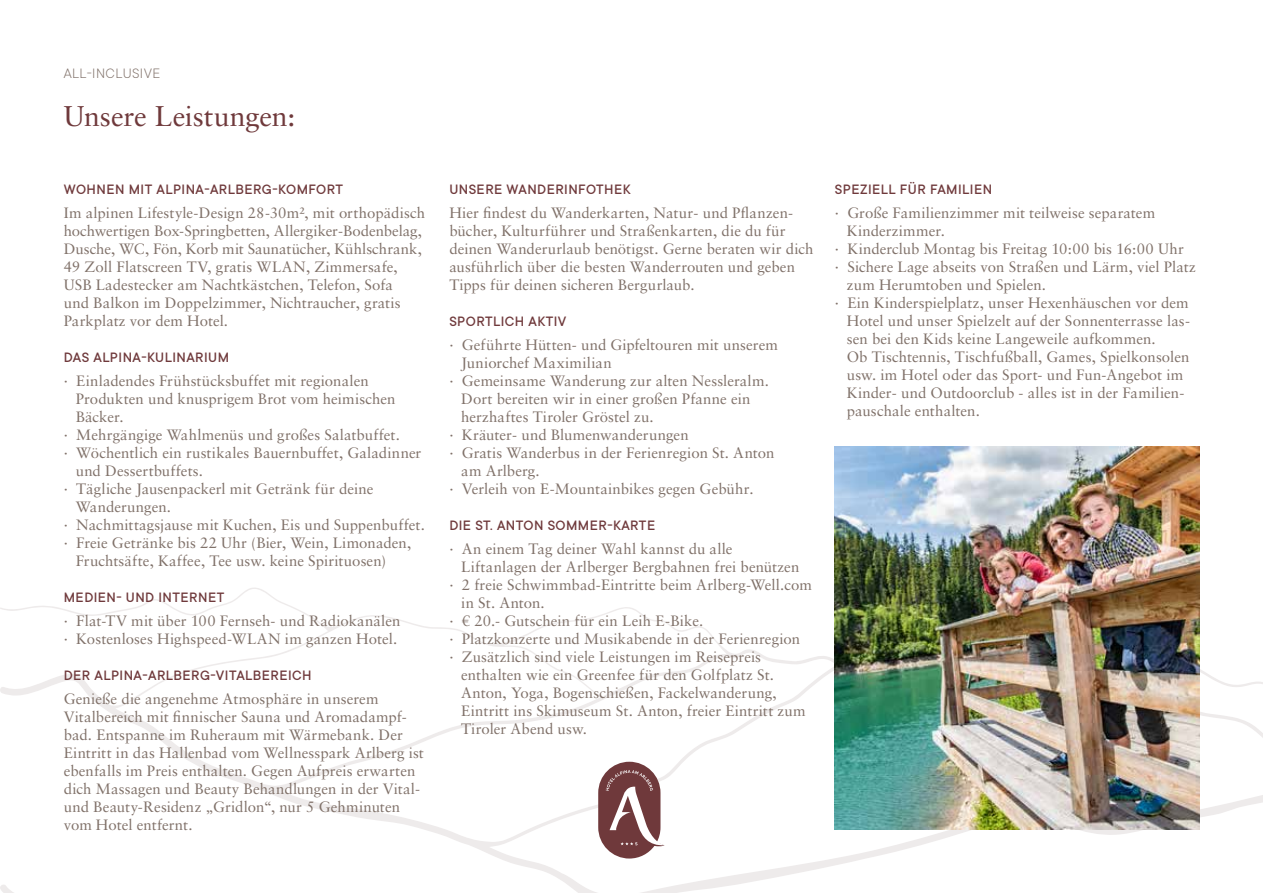
<style>
.page{position:relative;width:1263px;height:893px;background:#fff}
.page>*{position:absolute;margin:0;border:0;box-sizing:border-box;transform-origin:0 0}
.t1{font:28.5px "Sabon LT Std";letter-spacing:-.005em;color:#6f393b}
.t2{font:15px/18px "Sabon LT Std";letter-spacing:.005em;color:#807169}
.t3{font:500 15px "TT Commons";letter-spacing:.03em;color:#6f393b}
.t4{font:300 15px "TT Commons";letter-spacing:.03em;color:#807169}
</style>
<div class="page">
<svg style="left:0;top:587px;width:1263px;height:306px"></svg>
<img style="left:835px;top:446px;width:364px;height:383px">
<svg style="left:598px;top:762px;width:67px;height:96px"></svg>
<p class="t4" style="left:64px;top:64px;width:98px">ALL-INCLUSIVE</p>
<h1 class="t1" style="left:64px;top:99px;width:233px">Unsere Leistungen:</h1>
<p class="t3" style="left:64px;top:180px;width:281px">WOHNEN MIT ALPINA-ARLBERG-KOMFORT</p>
<p class="t2" style="left:64px;top:204px;width:363px">Im alpinen Lifestyle-Design 28-30m², mit orthopädisch hochwertigen Box-Springbetten, Allergiker-Bodenbelag, Dusche, WC, Fön, Korb mit Saunatücher, Kühlschrank, 49 Zoll Flatscreen TV, gratis WLAN, Zimmersafe, USB Ladestecker am Nachtkästchen, Telefon, Sofa<br>und Balkon im Doppelzimmer, Nichtraucher, gratis Parkplatz vor dem Hotel.</p>
<p class="t3" style="left:64px;top:348px;width:167px">DAS ALPINA-KULINARIUM</p>
<p class="t2" style="left:64px;top:372px;width:306px">· Einladendes Frühstücksbuffet mit regionalen</p>
<p class="t2" style="left:76px;top:390px;width:321px">Produkten und knusprigem Brot vom heimischen</p>
<p class="t2" style="left:76px;top:408px;width:49px">Bäcker.</p>
<p class="t2" style="left:64px;top:426px;width:338px">· Mehrgängige Wahlmenüs und großes Salatbuffet.</p>
<p class="t2" style="left:64px;top:444px;width:359px">· Wöchentlich ein rustikales Bauernbuffet, Galadinner</p>
<p class="t2" style="left:76px;top:462px;width:129px">und Dessertbuffets.</p>
<p class="t2" style="left:64px;top:480px;width:311px">· Tägliche Jausenpackerl mit Getränk für deine</p>
<p class="t2" style="left:76px;top:498px;width:97px">Wanderungen.</p>
<p class="t2" style="left:64px;top:516px;width:363px">· Nachmittagsjause mit Kuchen, Eis und Suppenbuffet.</p>
<p class="t2" style="left:64px;top:534px;width:349px">· Freie Getränke bis 22 Uhr (Bier, Wein, Limonaden,</p>
<p class="t2" style="left:76px;top:552px;width:312px">Fruchtsäfte, Kaffee, Tee usw. keine Spirituosen)</p>
<p class="t3" style="left:64px;top:588px;width:162px">MEDIEN- UND INTERNET</p>
<p class="t2" style="left:64px;top:612px;width:338px">· Flat-TV mit über 100 Fernseh- und Radiokanälen · Kostenloses Highspeed-WLAN im ganzen Hotel.</p>
<p class="t3" style="left:64px;top:666px;width:249px">DER ALPINA-ARLBERG-VITALBEREICH</p>
<p class="t2" style="left:64px;top:690px;width:362px">Genieße die angenehme Atmosphäre in unserem Vitalbereich mit finnischer Sauna und Aromadampf&shy;bad. Entspanne im Ruheraum mit Wärmebank. Der Eintritt in das Hallenbad vom Wellnesspark Arlberg ist ebenfalls im Preis enthalten. Gegen Aufpreis erwarten dich Massagen und Beauty Behandlungen in der Vital&shy;und Beauty-Residenz „Gridlon“, nur 5 Gehminuten vom Hotel entfernt.</p>
<p class="t3" style="left:449px;top:180px;width:183px">UNSERE WANDERINFOTHEK</p>
<p class="t2" style="left:449px;top:204px;width:366px">Hier findest du Wanderkarten, Natur- und Pflanzen&shy;bücher, Kulturführer und Straßenkarten, die du für deinen Wanderurlaub benötigst. Gerne beraten wir dich ausführlich über die besten Wanderrouten und geben Tipps für deinen sicheren Bergurlaub.</p>
<p class="t3" style="left:449px;top:312px;width:119px">SPORTLICH AKTIV</p>
<p class="t2" style="left:449px;top:336px;width:330px">· Geführte Hütten- und Gipfeltouren mit unserem</p>
<p class="t2" style="left:461px;top:354px;width:152px">Juniorchef Maximilian</p>
<p class="t2" style="left:449px;top:372px;width:321px">· Gemeinsame Wanderung zur alten Nessleralm.</p>
<p class="t2" style="left:461px;top:390px;width:291px">Dort bereiten wir in einer großen Pfanne ein</p>
<p class="t2" style="left:461px;top:408px;width:194px">herzhaftes Tiroler Gröstel zu.</p>
<p class="t2" style="left:449px;top:426px;width:241px">· Kräuter- und Blumenwanderungen</p>
<p class="t2" style="left:449px;top:444px;width:327px">· Gratis Wanderbus in der Ferienregion St. Anton</p>
<p class="t2" style="left:461px;top:462px;width:80px">am Arlberg.</p>
<p class="t2" style="left:449px;top:480px;width:306px">· Verleih von E-Mountainbikes gegen Gebühr.</p>
<p class="t3" style="left:449px;top:516px;width:207px">DIE ST. ANTON SOMMER-KARTE</p>
<p class="t2" style="left:449px;top:540px;width:285px">· An einem Tag deiner Wahl kannst du alle</p>
<p class="t2" style="left:461px;top:558px;width:340px">Liftanlagen der Arlberger Bergbahnen frei benützen</p>
<p class="t2" style="left:449px;top:576px;width:364px">· 2 freie Schwimmbad-Eintritte beim Arlberg-Well.com</p>
<p class="t2" style="left:461px;top:594px;width:85px">in St. Anton.</p>
<p class="t2" style="left:449px;top:612px;width:255px">· € 20.- Gutschein für ein Leih E-Bike.</p>
<p class="t2" style="left:449px;top:630px;width:352px">· Platzkonzerte und Musikabende in der Ferienregion</p>
<p class="t2" style="left:449px;top:648px;width:313px">· Zusätzlich sind viele Leistungen im Reisepreis</p>
<p class="t2" style="left:461px;top:666px;width:314px">enthalten wie ein Greenfee für den Golfplatz St.</p>
<p class="t2" style="left:461px;top:684px;width:317px">Anton, Yoga, Bogenschießen, Fackelwanderung,</p>
<p class="t2" style="left:461px;top:702px;width:346px">Eintritt ins Skimuseum St. Anton, freier Eintritt zum</p>
<p class="t2" style="left:461px;top:720px;width:127px">Tiroler Abend usw.</p>
<p class="t3" style="left:835px;top:180px;width:159px">SPEZIELL FÜR FAMILIEN</p>
<p class="t2" style="left:835px;top:204px;width:322px">· Große Familienzimmer mit teilweise separatem</p>
<p class="t2" style="left:847px;top:222px;width:100px">Kinderzimmer.</p>
<p class="t2" style="left:835px;top:240px;width:350px">· Kinderclub Montag bis Freitag 10:00 bis 16:00 Uhr</p>
<p class="t2" style="left:835px;top:258px;width:362px">· Sichere Lage abseits von Straßen und Lärm, viel Platz</p>
<p class="t2" style="left:847px;top:276px;width:201px">zum Herumtoben und Spielen.</p>
<p class="t2" style="left:835px;top:294px;width:355px">· Ein Kinderspielplatz, unser Hexenhäuschen vor dem</p>
<p class="t2" style="left:847px;top:312px;width:345px">Hotel und unser Spielzelt auf der Sonnenterrasse las-</p>
<p class="t2" style="left:847px;top:330px;width:310px">sen bei den Kids keine Langeweile aufkommen.</p>
<p class="t2" style="left:847px;top:348px;width:344px">Ob Tischtennis, Tischfußball, Games, Spielkonsolen</p>
<p class="t2" style="left:847px;top:366px;width:338px">usw. im Hotel oder das Sport- und Fun-Angebot im</p>
<p class="t2" style="left:847px;top:384px;width:339px">Kinder- und Outdoorclub - alles ist in der Familien-</p>
<p class="t2" style="left:847px;top:402px;width:135px">pauschale enthalten.</p>
</div>
